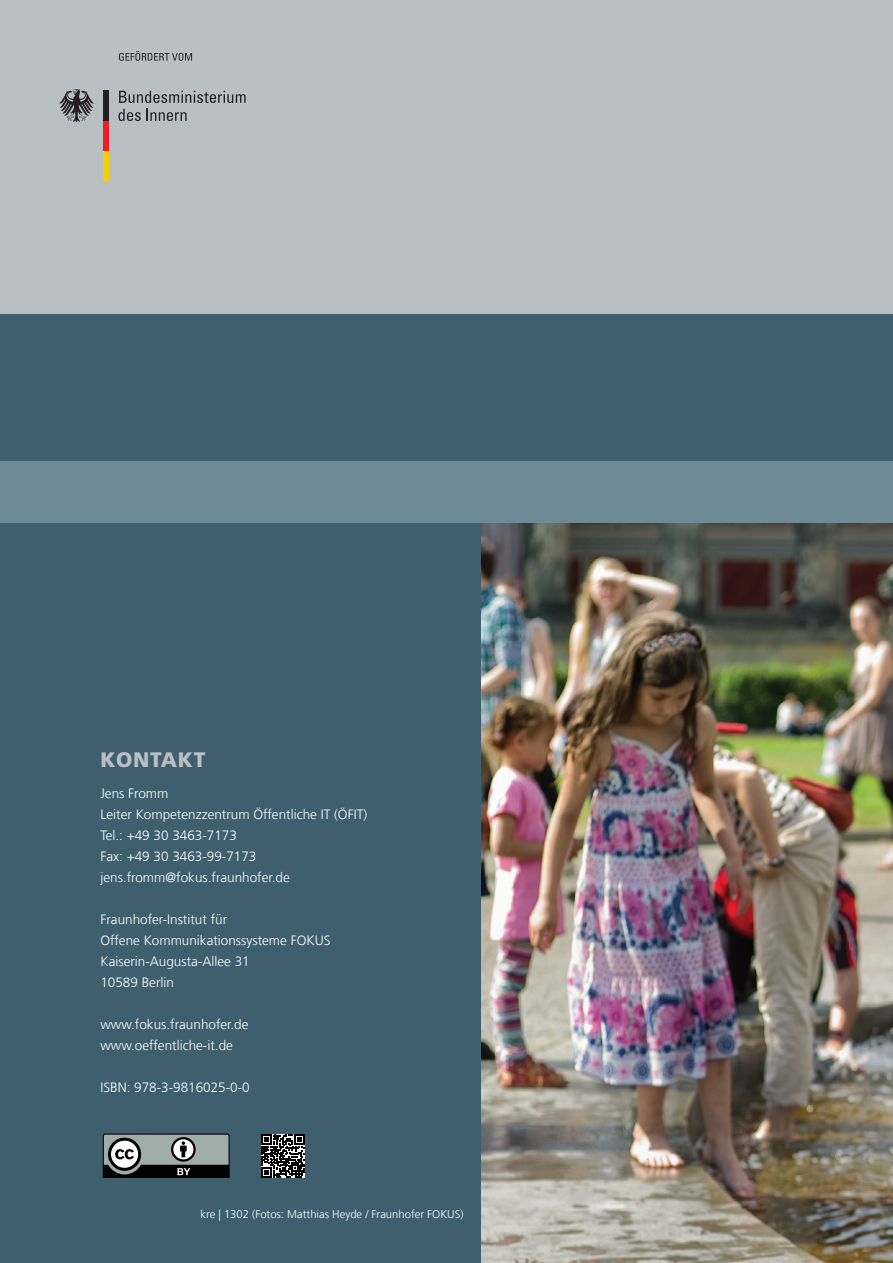
<style>
.page{position:relative;width:893px;height:1263px;background:#fff}
.page>*{position:absolute;margin:0;border:0;box-sizing:border-box;transform-origin:0 0}
.t1{font:900 21px "Frutiger LT Com";letter-spacing:.03em;color:#babfc3}
.t2{font:300 13.5px/21px "Frutiger LT Com";color:#fff}
.t3{font:300 11.25px "Frutiger LT Com";color:#fff}
</style>
<div class="page">
<img style="left:480px;top:523px;width:413px;height:740px">
<div style="left:0;top:0;width:893px;height:315px;background:#babfc3"></div>
<div style="left:0;top:315px;width:480px;height:948px;background:#3f5f6e"></div>
<div style="left:0;top:315px;width:893px;height:208px;background:#3f5f6e"></div>
<div style="left:0;top:462px;width:893px;height:61px;background:#6e8a97"></div>
<svg style="left:119px;top:109px;width:68px;height:12px"></svg>
<svg style="left:119px;top:91px;width:127px;height:12px"></svg>
<div style="left:103px;top:151px;width:5px;height:30px;background:#f4cf02"></div>
<div style="left:103px;top:121px;width:5px;height:30px;background:#ee1d23"></div>
<div style="left:103px;top:91px;width:5px;height:30px;background:#231f20"></div>
<svg style="left:59px;top:89px;width:35px;height:33px"></svg>
<svg style="left:119px;top:51px;width:73px;height:10px"></svg>
<svg style="left:103px;top:1133px;width:127px;height:45px;background:#6d7371"></svg>
<svg style="left:261px;top:1134px;width:44px;height:43px;background:#515151"></svg>
<h1 class="t1" style="left:100px;top:747px;width:106px">KONTAKT</h1>
<p class="t2" style="left:100px;top:783px;width:268px">Jens Fromm<br>Leiter Kompetenzzentrum Öffentliche IT (ÖFIT)<br>Tel.: +49 30 3463-7173<br>Fax: +49 30 3463-99-7173 jens.fromm@fokus.fraunhofer.de</p>
<p class="t2" style="left:100px;top:909px;width:231px">Fraunhofer-Institut für<br>Offene Kommunikationssysteme FOKUS<br>Kaiserin-Augusta-Allee 31<br>10589 Berlin</p>
<p class="t2" style="left:100px;top:1014px;width:150px">www.fokus.fraunhofer.de www.oeffentliche-it.de</p>
<p class="t2" style="left:100px;top:1077px;width:151px">ISBN: 978-3-9816025-0-0</p>
<p class="t3" style="left:200px;top:1207px;width:264px">kre | 1302 (Fotos: Matthias Heyde / Fraunhofer FOKUS)</p>
</div>
